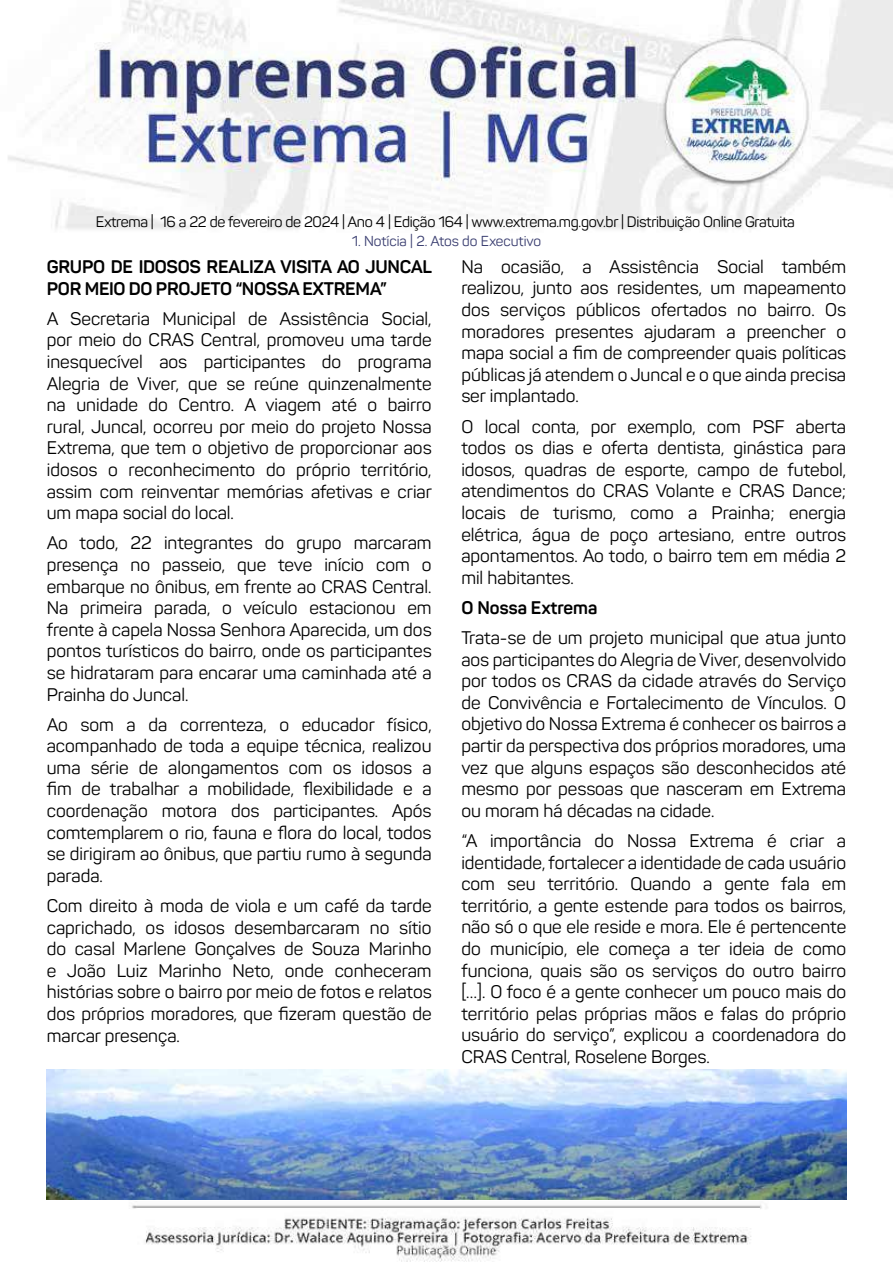
<style>
.page{position:relative;width:893px;height:1263px;background:#fff}
.page>*{position:absolute;margin:0;border:0;box-sizing:border-box;transform-origin:0 0}
.t1{font:18px/21.6px "Panton";color:#000;text-align:justify}
.t2{font:700 18px/21.6px "Panton";letter-spacing:-.015em;color:#000}
.t3{font:15px "Panton";letter-spacing:-.02em;color:#000}
.t4{font:14.25px "Panton";color:#383c6f}
</style>
<div class="page">
<img style="left:8px;top:0;width:885px;height:1262px">
<img style="left:47px;top:1069px;width:799px;height:130px">
<p class="t3" style="left:96px;top:213px;width:700px">Extrema | 16 a 22 de fevereiro de 2024 | Ano 4 | Edição 164 | www.extrema.mg.gov.br | Distribuição Online Gratuita</p>
<p class="t4" style="left:352px;top:232px;width:191px">1. Notícia | 2. Atos do Executivo</p>
<p class="t2" style="left:47px;top:256px;width:387px">GRUPO DE IDOSOS REALIZA VISITA AO JUNCAL<br>POR MEIO DO PROJETO “NOSSA EXTREMA”</p>
<p class="t1" style="left:47px;top:308px;width:387px">A Secretaria Municipal de Assistência Social, por meio do CRAS Central, promoveu uma tarde inesquecível aos participantes do programa Alegria de Viver, que se reúne quinzenalmente na unidade do Centro. A viagem até o bairro rural, Juncal, ocorreu por meio do projeto Nossa Extrema, que tem o objetivo de proporcionar aos idosos o reconhecimento do próprio território, assim com reinventar memórias afetivas e criar um mapa social do local.</p>
<p class="t1" style="left:47px;top:532px;width:386px">Ao todo, 22 integrantes do grupo marcaram presença no passeio, que teve início com o embarque no ônibus, em frente ao CRAS Central.<br>Na primeira parada, o veículo estacionou em frente à capela Nossa Senhora Aparecida, um dos pontos turísticos do bairro, onde os participantes se hidrataram para encarar uma caminhada até a Prainha do Juncal.</p>
<p class="t1" style="left:47px;top:713px;width:386px">Ao som a da correnteza, o educador físico, acompanhado de toda a equipe técnica, realizou uma série de alongamentos com os idosos a fim de trabalhar a mobilidade, flexibilidade e a coordenação motora dos participantes. Após comtemplarem o rio, fauna e flora do local, todos se dirigiram ao ônibus, que partiu rumo à segunda parada.</p>
<p class="t1" style="left:47px;top:895px;width:386px">Com direito à moda de viola e um café da tarde caprichado, os idosos desembarcaram no sítio do casal Marlene Gonçalves de Souza Marinho e João Luiz Marinho Neto, onde conheceram histórias sobre o bairro por meio de fotos e relatos dos próprios moradores, que fizeram questão de marcar presença.</p>
<p class="t1" style="left:461px;top:256px;width:386px">Na ocasião, a Assistência Social também realizou, junto aos residentes, um mapeamento dos serviços públicos ofertados no bairro. Os moradores presentes ajudaram a preencher o mapa social a fim de compreender quais políticas públicas já atendem o Juncal e o que ainda precisa ser implantado.</p>
<p class="t1" style="left:461px;top:415px;width:386px">O local conta, por exemplo, com PSF aberta todos os dias e oferta dentista, ginástica para idosos, quadras de esporte, campo de futebol, atendimentos do CRAS Volante e CRAS Dance; locais de turismo, como a Prainha; energia elétrica, água de poço artesiano, entre outros apontamentos. Ao todo, o bairro tem em média 2 mil habitantes.</p>
<p class="t2" style="left:461px;top:597px;width:138px">O Nossa Extrema</p>
<p class="t1" style="left:461px;top:627px;width:386px">Trata-se de um projeto municipal que atua junto aos participantes do Alegria de Viver, desenvolvido por todos os CRAS da cidade através do Serviço de Convivência e Fortalecimento de Vínculos. O objetivo do Nossa Extrema é conhecer os bairros a partir da perspectiva dos próprios moradores, uma vez que alguns espaços são desconhecidos até mesmo por pessoas que nasceram em Extrema ou moram há décadas na cidade.</p>
<p class="t1" style="left:461px;top:830px;width:386px">“A importância do Nossa Extrema é criar a identidade, fortalecer a identidade de cada usuário com seu território. Quando a gente fala em território, a gente estende para todos os bairros, não só o que ele reside e mora. Ele é pertencente do município, ele começa a ter ideia de como funciona, quais são os serviços do outro bairro […]. O foco é a gente conhecer um pouco mais do território pelas próprias mãos e falas do próprio usuário do serviço”, explicou a coordenadora do CRAS Central, Roselene Borges.</p>
</div>
